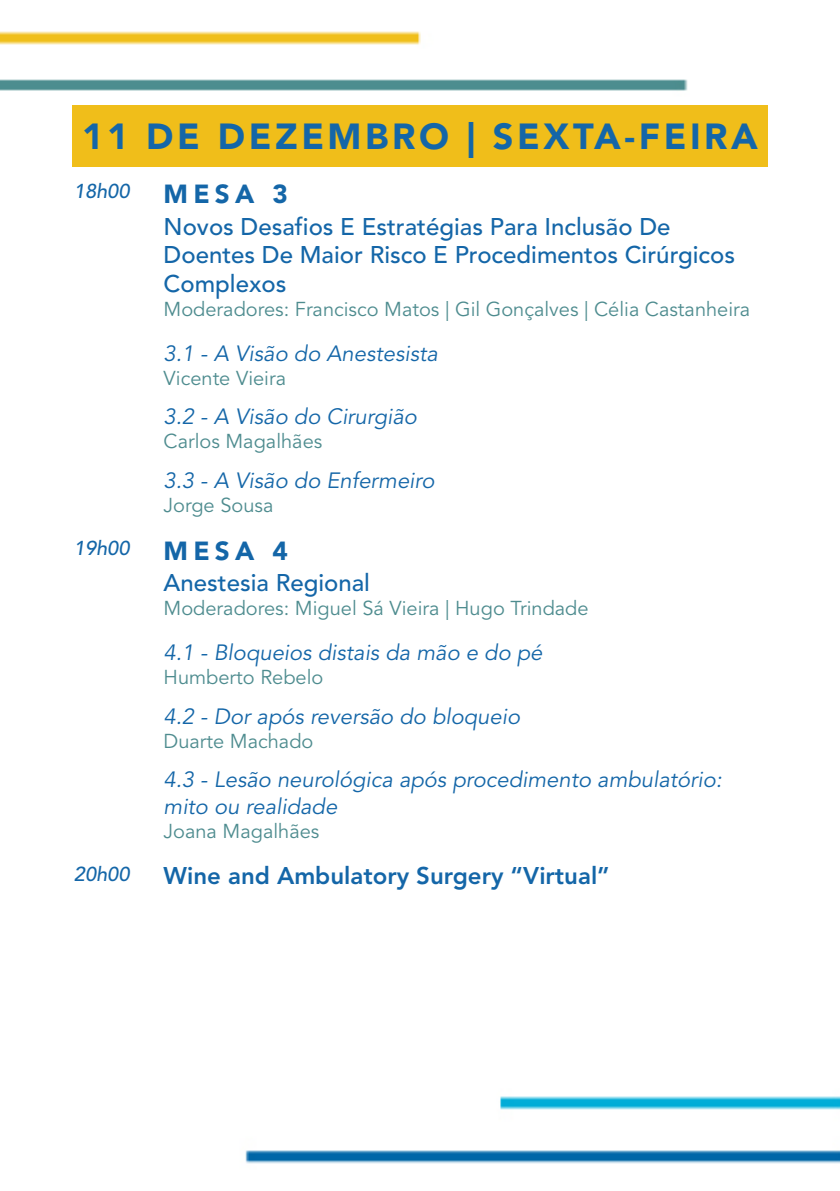
<style>
.page{position:relative;width:840px;height:1191px;background:#fff}
.page>*{position:absolute;margin:0;border:0;box-sizing:border-box;transform-origin:0 0}
.DATA{font:900 36px "Avenir LT Std";letter-spacing:.1em;color:#1466a8}
.mesa{font:900 26px "Avenir LT Std";letter-spacing:.2em;color:#1466a8}
.tema_mesa{font:500 24px/28.8px "Avenir LT Std";color:#1466a8}
.titulo{font:800 24px "Avenir LT Std";color:#1466a8}
.sessão_mesa{font:italic 22px/26.4px "Avenir LT Std";color:#1466a8}
.PALESTRANTES{font:20px "Avenir LT Std";color:#4e8c8f}
.HORA{font:italic 500 20px "Avenir LT Std";color:#1466a8}
</style>
<div class="page">
<img style="left:0;top:31px;width:839px;height:1133px">
<div style="left:72px;top:105px;width:695px;height:61px;background:#f0be1a"></div>
<p class="DATA" style="left:82px;top:115px;width:677px">11 DE DEZEMBRO | SEXTA-FEIRA</p>
<p class="HORA" style="left:74px;top:180px;width:57px">18h00</p>
<p class="mesa" style="left:163px;top:178px;width:126px">MESA 3</p>
<p class="tema_mesa" style="left:163px;top:212px;width:572px">Novos Desafios E Estratégias Para Inclusão De<br>Doentes De Maior Risco E Procedimentos Cirúrgicos<br>Complexos</p>
<p class="PALESTRANTES" style="left:163px;top:298px;width:588px">Moderadores: Francisco Matos | Gil Gonçalves | Célia Castanheira</p>
<p class="sessão_mesa" style="left:163px;top:341px;width:275px">3.1 - A Visão do Anestesista</p>
<p class="PALESTRANTES" style="left:163px;top:367px;width:124px">Vicente Vieira</p>
<p class="sessão_mesa" style="left:163px;top:404px;width:255px">3.2 - A Visão do Cirurgião</p>
<p class="PALESTRANTES" style="left:163px;top:430px;width:160px">Carlos Magalhães</p>
<p class="sessão_mesa" style="left:163px;top:467px;width:272px">3.3 - A Visão do Enfermeiro</p>
<p class="PALESTRANTES" style="left:163px;top:493px;width:111px">Jorge Sousa</p>
<p class="HORA" style="left:74px;top:537px;width:57px">19h00</p>
<p class="mesa" style="left:163px;top:535px;width:126px">MESA 4</p>
<p class="tema_mesa" style="left:163px;top:569px;width:208px">Anestesia Regional</p>
<p class="PALESTRANTES" style="left:163px;top:597px;width:426px">Moderadores: Miguel Sá Vieira | Hugo Trindade</p>
<p class="sessão_mesa" style="left:163px;top:640px;width:380px">4.1 - Bloqueios distais da mão e do pé</p>
<p class="PALESTRANTES" style="left:163px;top:666px;width:161px">Humberto Rebelo</p>
<p class="sessão_mesa" style="left:163px;top:703px;width:358px">4.2 - Dor após reversão do bloqueio</p>
<p class="PALESTRANTES" style="left:163px;top:729px;width:151px">Duarte Machado</p>
<p class="sessão_mesa" style="left:163px;top:767px;width:559px">4.3 - Lesão neurológica após procedimento ambulatório: mito ou realidade</p>
<p class="PALESTRANTES" style="left:163px;top:819px;width:157px">Joana Magalhães</p>
<p class="HORA" style="left:74px;top:862px;width:57px">20h00</p>
<p class="titulo" style="left:163px;top:861px;width:447px">Wine and Ambulatory Surgery “Virtual”</p>
</div>
